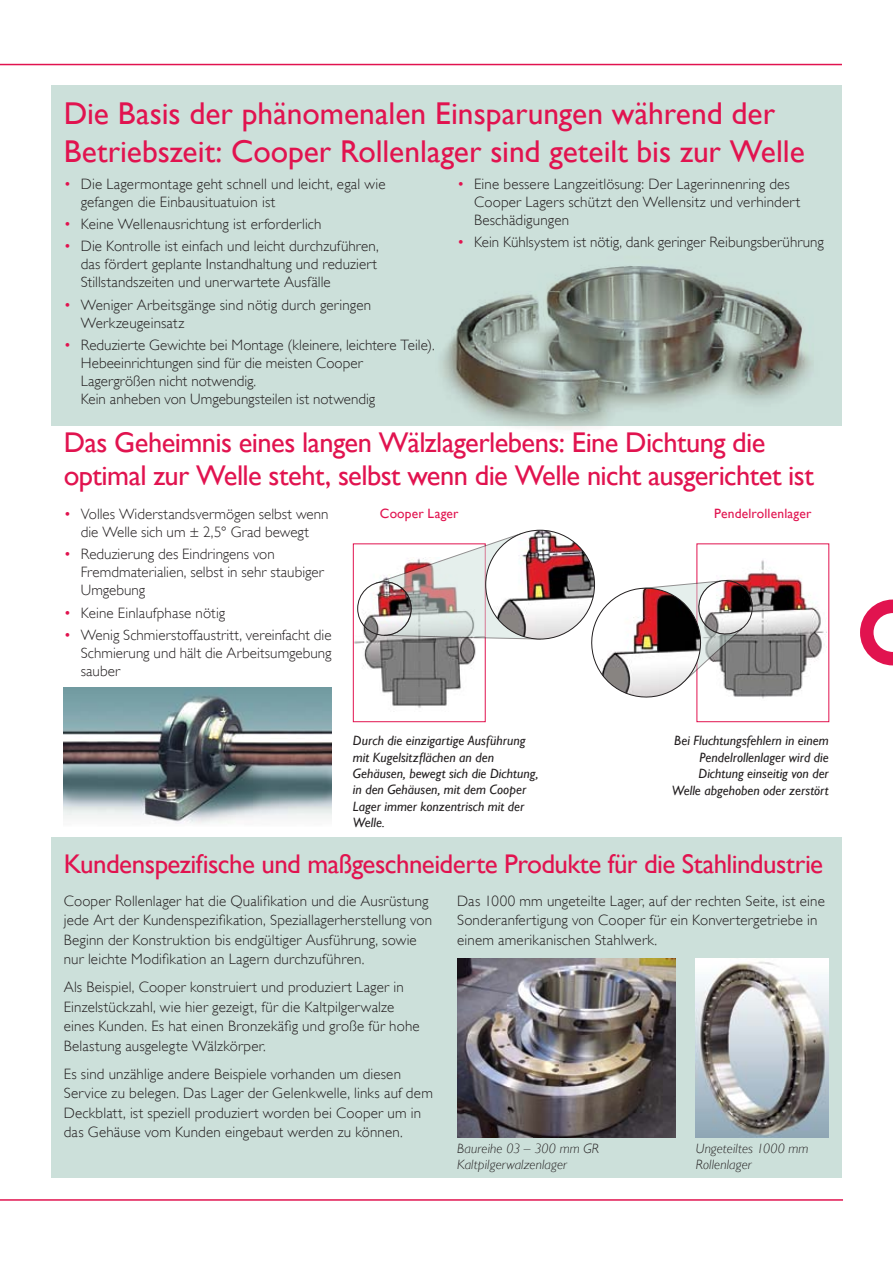
<style>
.page{position:relative;width:893px;height:1263px;background:#fff}
.page>*{position:absolute;margin:0;border:0;box-sizing:border-box;transform-origin:0 0}
.t1{font:31.5px/37.8px "Gill Sans";letter-spacing:-.005em;color:#e1134f}
.t2{font:28.5px/33px "Gill Sans";letter-spacing:-.02em;color:#e1134f}
.t3{font:27px "Gill Sans";letter-spacing:-.02em;color:#e1134f}
.t4{font:300 15px/18px "Gill Sans";letter-spacing:.01em;color:#231f20}
.t5{font:italic 13.5px/16.5px "Gill Sans";color:#231f20;text-align:right}
.t6{font:italic 300 13.5px/16.2px "Gill Sans";letter-spacing:.01em;color:#231f20}
.t7{font:13.5px "Gill Sans";letter-spacing:.01em;color:#e1134f}
.s1{color:#e1134f}
</style>
<div class="page">
<div style="left:51px;top:838px;width:791px;height:340px;background:#cce0da"></div>
<svg style="left:860px;top:599px;width:33px;height:66px"></svg>
<div style="left:51px;top:85px;width:791px;height:340px;background:#cce0da"></div>
<hr style="left:0;top:64px;width:842px;height:1px;background:#e1134f">
<hr style="left:0;top:1199px;width:843px;height:2px;background:#e1134f">
<img style="left:436px;top:266px;width:406px;height:164px">
<img style="left:64px;top:688px;width:268px;height:136px">
<img style="left:457px;top:959px;width:219px;height:178px">
<img style="left:696px;top:959px;width:133px;height:178px">
<img style="left:355px;top:583px;width:121px;height:125px">
<div style="left:353px;top:543px;width:133px;height:179px;border:1px solid #e1134f"></div>
<img style="left:747px;top:560px;width:80px;height:139px">
<svg style="left:583px;top:576px;width:174px;height:128px"></svg>
<svg style="left:374px;top:533px;width:167px;height:108px"></svg>
<div style="left:357px;top:581px;width:54px;height:54px;border:1px solid #231f20;border-radius:50%"></div>
<img style="left:486px;top:530px;width:108px;height:109px;border-radius:54px">
<h1 class="t1" style="left:64px;top:94px;width:743px">Die Basis der phänomenalen Einsparungen während der<br>Betriebszeit: Cooper Rollenlager sind geteilt bis zur Welle</h1>
<p class="t4" style="left:81px;top:175px;width:306px;text-indent:-17px"><span class="s1">•</span> Die Lagermontage geht schnell und leicht, egal wie gefangen die Einbausituatuion ist</p>
<p class="t4" style="left:64px;top:215px;width:259px"><span class="s1">•</span> Keine Wellenausrichtung ist erforderlich</p>
<p class="t4" style="left:81px;top:237px;width:300px;text-align:justify;text-indent:-17px"><span class="s1">•</span> Die Kontrolle ist einfach und leicht durchzuführen, das fördert geplante Instandhaltung und reduziert Stillstandszeiten und unerwartete Ausfälle</p>
<p class="t4" style="left:81px;top:296px;width:292px;text-indent:-17px"><span class="s1">•</span> Weniger Arbeitsgänge sind nötig durch geringen<br>Werkzeugeinsatz</p>
<p class="t4" style="left:81px;top:336px;width:355px;text-indent:-17px"><span class="s1">•</span> Reduzierte Gewichte bei Montage (kleinere, leichtere Teile).<br>Hebeeinrichtungen sind für die meisten Cooper Lagergrößen nicht notwendig.<br>Kein anheben von Umgebungsteilen ist notwendig</p>
<p class="t4" style="left:474px;top:175px;width:328px;text-indent:-17px"><span class="s1">•</span> Eine bessere Langzeitlösung: Der Lagerinnenring des<br>Cooper Lagers schützt den Wellensitz und verhindert<br>Beschädigungen</p>
<p class="t4" style="left:457px;top:233px;width:368px"><span class="s1">•</span> Kein Kühlsystem ist nötig, dank geringer Reibungsberührung</p>
<h2 class="t2" style="left:64px;top:425px;width:752px">Das Geheimnis eines langen Wälzlagerlebens: Eine Dichtung die optimal zur Welle steht, selbst wenn die Welle nicht ausgerichtet ist</h2>
<p class="t4" style="left:64px;top:505px;width:266px;text-align:center"><span class="s1">•</span> Volles Widerstandsvermögen selbst wenn die Welle sich um ± 2,5° Grad bewegt</p>
<p class="t4" style="left:81px;top:545px;width:244px;text-indent:-17px"><span class="s1">•</span> Reduzierung des Eindringens von<br>Fremdmaterialien, selbst in sehr staubiger<br>Umgebung</p>
<p class="t4" style="left:64px;top:603px;width:163px"><span class="s1">•</span> Keine Einlaufphase nötig</p>
<p class="t4" style="left:81px;top:626px;width:252px;text-align:justify;text-indent:-17px"><span class="s1">•</span> Wenig Schmierstoffaustritt, vereinfacht die Schmierung und hält die Arbeitsumgebung sauber</p>
<p class="t7" style="left:380px;top:506px;width:80px">Cooper Lager</p>
<p class="t7" style="left:714px;top:506px;width:99px">Pendelrollenlager</p>
<p class="t5" style="left:353px;top:732px;width:187px;text-align:left">Durch die einzigartige Ausführung mit Kugelsitzflächen an den<br>Gehäusen, bewegt sich die Dichtung, in den Gehäusen, mit dem Cooper<br>Lager immer konzentrisch mit der<br>Welle.</p>
<p class="t5" style="left:672px;top:732px;width:159px">Bei Fluchtungsfehlern in einem<br>Pendelrollenlager wird die<br>Dichtung einseitig von der<br>Welle abgehoben oder zerstört</p>
<h3 class="t3" style="left:64px;top:849px;width:761px">Kundenspezifische und maßgeschneiderte Produkte für die Stahlindustrie</h3>
<p class="t4" style="left:64px;top:891px;width:370px;line-height:19.5px">Cooper Rollenlager hat die Qualifikation und die Ausrüstung jede Art der Kundenspezifikation, Speziallagerherstellung von Beginn der Konstruktion bis endgültiger Ausführung, sowie nur leichte Modifikation an Lagern durchzuführen.</p>
<p class="t4" style="left:64px;top:977px;width:357px;line-height:19.5px">Als Beispiel, Cooper konstruiert und produziert Lager in Einzelstückzahl, wie hier gezeigt, für die Kaltpilgerwalze eines Kunden. Es hat einen Bronzekäfig und große für hohe Belastung ausgelegte Wälzkörper.</p>
<p class="t4" style="left:64px;top:1064px;width:371px;line-height:19.5px">Es sind unzählige andere Beispiele vorhanden um diesen Service zu belegen. Das Lager der Gelenkwelle, links auf dem Deckblatt, ist speziell produziert worden bei Cooper um in das Gehäuse vom Kunden eingebaut werden zu können.</p>
<p class="t4" style="left:457px;top:891px;width:369px;line-height:19.5px">Das 1000 mm ungeteilte Lager, auf der rechten Seite, ist eine<br>Sonderanfertigung von Cooper für ein Konvertergetriebe in einem amerikanischen Stahlwerk.</p>
<p class="t6" style="left:457px;top:1140px;width:143px">Baureihe 03 – 300 mm GR<br>Kaltpilgerwalzenlager</p>
<p class="t6" style="left:696px;top:1140px;width:114px">Ungeteiltes 1000 mm<br>Rollenlager</p>
</div>
